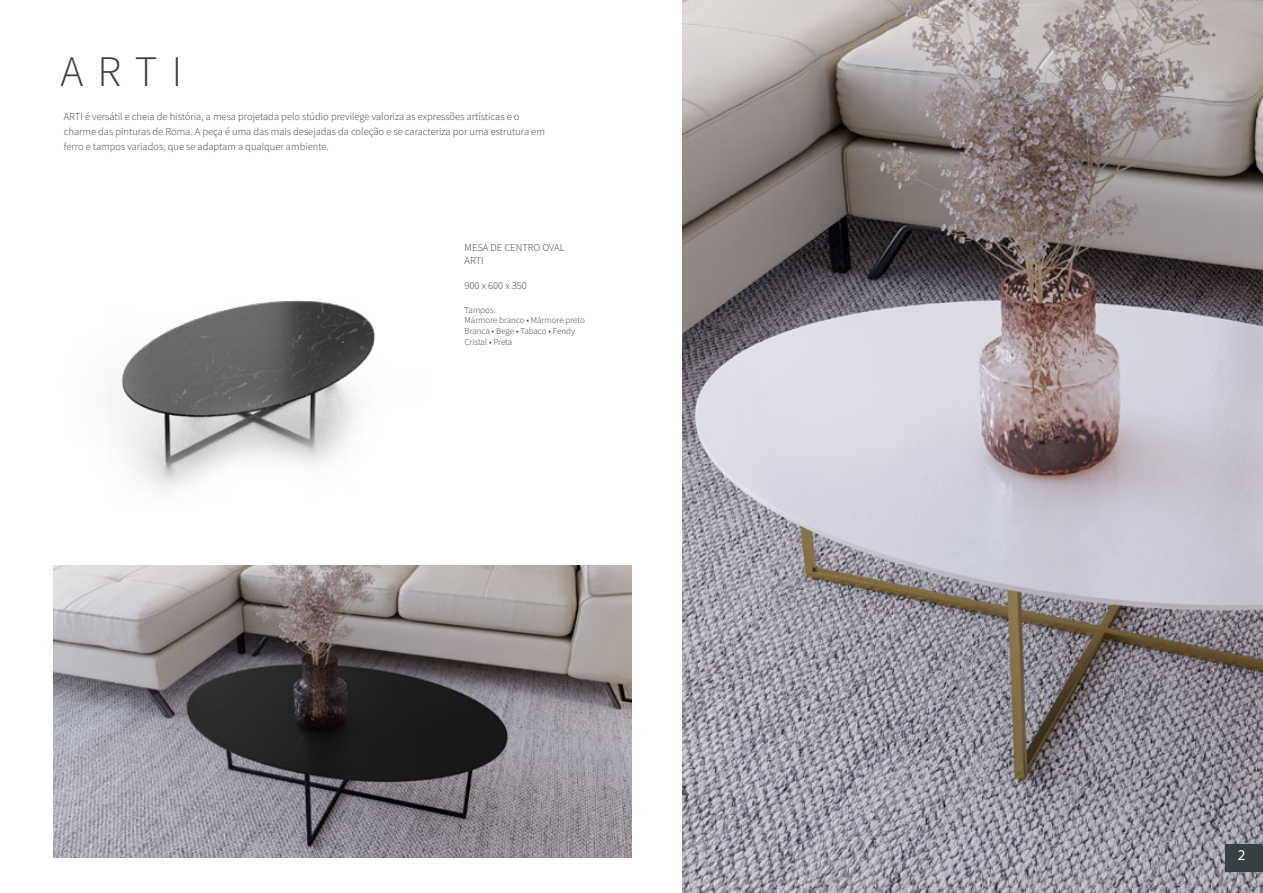
<style>
.page{position:relative;width:1263px;height:893px;background:#fff}
.page>*{position:absolute;margin:0;border:0;box-sizing:border-box;transform-origin:0 0}
.t1{font:300 43.5px "Source Sans Pro";color:#383f42}
.t2{font:15px "Myriad Pro";color:#fff}
.t3{font:300 10.5px/15px "Source Sans Pro";color:#383f42}
.t4{font:300 9px/10.8px "Source Sans Pro";color:#383f42}
</style>
<div class="page">
<img style="left:682px;top:0;width:581px;height:893px">
<img style="left:53px;top:566px;width:578px;height:292px">
<img style="left:53px;top:300px;width:374px;height:274px">
<div style="left:1225px;top:844px;width:38px;height:28px;background:#383f42"></div>
<h1 class="t1" style="left:61px;top:45px;width:123px">ARTI</h1>
<p class="t3" style="left:64px;top:109px;width:483px">ARTI é versátil e cheia de história, a mesa projetada pelo stúdio previlege valoriza as expressões artísticas e o charme das pinturas de Roma. A peça é uma das mais desejadas da coleção e se caracteriza por uma estrutura em ferro e tampos variados, que se adaptam a qualquer ambiente.</p>
<p class="t3" style="left:465px;top:242px;width:102px;line-height:12.6px">MESA DE CENTRO OVAL<br>ARTI</p>
<p class="t3" style="left:465px;top:278px;width:64px">900 x 600 x 350</p>
<p class="t4" style="left:465px;top:304px;width:122px">Tampos:<br>Mármore branco • Mármore preto<br>Branca • Bege • Tabaco • Fendy<br>Cristal • Preta</p>
<h2 class="t2" style="left:1238px;top:846px;width:9px">2</h2>
</div>
